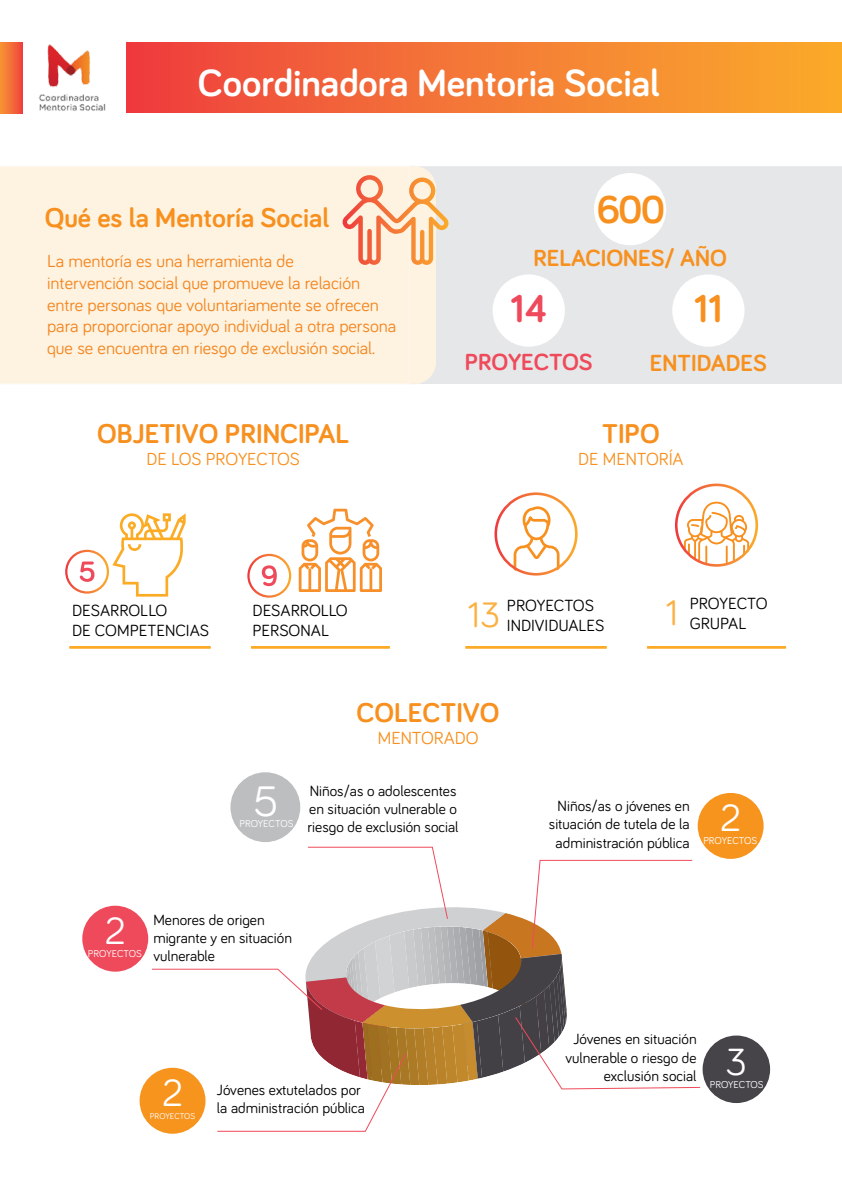
<style>
.page{position:relative;width:842px;height:1191px;background:#fff}
.page>*{position:absolute;margin:0;border:0;box-sizing:border-box;transform-origin:0 0}
.t1{font:44px "Bariol";color:#fff}
.t2{font:700 40px "Bariol";color:#f7901e}
.t3{font:700 40px "Bariol";color:#ef4a5b}
.t4{font:39.1px "Bariol";color:#fff}
.t5{font:700 39px "Bariol";color:#fff}
.t6{font:700 28px "Bariol";color:#f7901e}
.t7{font:700 24px "Bariol";color:#f7901e}
.t8{font:700 24px "Bariol";color:#ef4a5b}
.t9{font:18px/21.6px "Bariol";color:#f38620}
.t10{font:18px "Bariol";color:#f7901e}
.t11{font:16.7px/20px "Bariol";color:#010101}
.t12{font:15.2px/18.3px "Bariol";color:#010101}
.t13{font:10.3px "Bariol";color:#fff}
.t14{font:8.6px "Bariol";color:#fff}
</style>
<div class="page">
<div style="left:449px;top:166px;width:393px;height:218px;background:#e6e7e8"></div>
<div style="left:594px;top:173px;width:72px;height:72px;background:#fff;border-radius:50%"></div>
<div style="left:493px;top:274px;width:72px;height:73px;background:#fff;border-radius:50%"></div>
<div style="left:672px;top:274px;width:72px;height:73px;background:#fff;border-radius:50%"></div>
<div style="left:127px;top:42px;width:715px;height:71px;background:linear-gradient(to right,#ee403f,#faae2c)"></div>
<img style="left:38px;top:44px;width:68px;height:67px">
<svg style="left:0;top:42px;width:23px;height:71px"></svg>
<hr style="left:251px;top:646px;width:139px;height:3px;background:#fbab28">
<hr style="left:69px;top:646px;width:142px;height:3px;background:#fbab28">
<svg style="left:112px;top:513px;width:74px;height:83px"></svg>
<svg style="left:80px;top:561px;width:14px;height:21px"></svg>
<div style="left:65px;top:550px;width:44px;height:43px;border:2px solid #fff;border-radius:50%"></div>
<svg style="left:299px;top:509px;width:83px;height:83px"></svg>
<div style="left:0;top:166px;width:342px;height:218px;background:#fef3e1"></div>
<svg style="left:262px;top:565px;width:15px;height:21px"></svg>
<div style="left:247px;top:554px;width:44px;height:43px;border:2px solid #fff;border-radius:50%"></div>
<hr style="left:465px;top:646px;width:142px;height:3px;background:#fbab28">
<svg style="left:514px;top:506px;width:45px;height:70px"></svg>
<div style="left:494px;top:492px;width:84px;height:83px;border:3px solid #fff;border-radius:50%"></div>
<hr style="left:647px;top:646px;width:139px;height:3px;background:#fbab28">
<svg style="left:684px;top:501px;width:65px;height:63px"></svg>
<div style="left:675px;top:483px;width:83px;height:84px;border:3px solid #fff;border-radius:50%"></div>
<div style="left:230px;top:772px;width:70px;height:70px;background:#bcbec0;border-radius:50%"></div>
<div style="left:703px;top:1035px;width:67px;height:68px;background:#464349;border-radius:50%"></div>
<div style="left:698px;top:793px;width:66px;height:66px;background:#f7941e;border-radius:50%"></div>
<div style="left:140px;top:1067px;width:66px;height:66px;background:#f7941e;border-radius:50%"></div>
<div style="left:82px;top:905px;width:66px;height:66px;background:#ef4a5b;border-radius:50%"></div>
<svg style="left:151px;top:846px;width:550px;height:285px"></svg>
<svg style="left:342px;top:166px;width:107px;height:218px"></svg>
<h3 class="t5" style="left:198px;top:56px;width:463px">Coordinadora Mentoria Social</h3>
<h3 class="t6" style="left:45px;top:198px;width:286px">Qué es la Mentoría Social</h3>
<p class="t9" style="left:47px;top:250px;width:351px">La mentoría es una herramienta de<br>intervención social que promueve la relación entre personas que voluntariamente se ofrecen para proporcionar apoyo individual a otra persona que se encuentra en riesgo de exclusión social.</p>
<h3 class="t6" style="left:97px;top:415px;width:254px">OBJETIVO PRINCIPAL</h3>
<p class="t10" style="left:146px;top:447px;width:155px">DE LOS PROYECTOS</p>
<p class="t11" style="left:72px;top:599px;width:139px">DESARROLLO<br>DE COMPETENCIAS</p>
<p class="t11" style="left:253px;top:599px;width:97px">DESARROLLO<br>PERSONAL</p>
<h2 class="t2" style="left:597px;top:182px;width:70px">600</h2>
<h3 class="t7" style="left:533px;top:241px;width:195px">RELACIONES/ AÑO</h3>
<h2 class="t3" style="left:510px;top:281px;width:38px">14</h2>
<h2 class="t2" style="left:694px;top:281px;width:30px">11</h2>
<h3 class="t8" style="left:465px;top:346px;width:129px">PROYECTOS</h3>
<h3 class="t7" style="left:650px;top:346px;width:118px">ENTIDADES</h3>
<h3 class="t6" style="left:602px;top:414px;width:59px">TIPO</h3>
<p class="t10" style="left:578px;top:447px;width:107px">DE MENTORÍA</p>
<p class="t11" style="left:468px;top:595px;width:138px;text-indent:39px">PROYECTOS<br><sup>13</sup> INDIVIDUALES</p>
<p class="t11" style="left:665px;top:593px;width:104px;text-indent:24px">PROYECTO<br><sup>1</sup> GRUPAL</p>
<h3 class="t6" style="left:357px;top:693px;width:145px">COLECTIVO</h3>
<p class="t10" style="left:378px;top:725px;width:102px">MENTORADO</p>
<h1 class="t1" style="left:254px;top:771px;width:26px">5</h1>
<p class="t13" style="left:239px;top:816px;width:55px">PROYECTOS</p>
<p class="t12" style="left:308px;top:781px;width:153px">Niños/as o adolescentes en situación vulnerable o riesgo de exclusión social</p>
<h3 class="t4" style="left:105px;top:903px;width:22px">2</h3>
<p class="t13" style="left:88px;top:946px;width:55px">PROYECTOS</p>
<p class="t12" style="left:153px;top:909px;width:140px">Menores de origen migrante y en situación vulnerable</p>
<h3 class="t4" style="left:162px;top:1065px;width:22px">2</h3>
<p class="t14" style="left:150px;top:1110px;width:47px">PROYECTOS</p>
<p class="t12" style="left:217px;top:1080px;width:150px">Jóvenes extutelados por la administración pública</p>
<p class="t12" style="left:549px;top:796px;width:142px;text-align:center">Niños/as o jóvenes en situación de tutela de la administración pública</p>
<h3 class="t4" style="left:720px;top:791px;width:22px">2</h3>
<p class="t13" style="left:703px;top:833px;width:55px">PROYECTOS</p>
<p class="t12" style="left:566px;top:1029px;width:133px;text-align:right">Jóvenes en situación vulnerable o riesgo de exclusión social</p>
<h3 class="t4" style="left:726px;top:1034px;width:23px">3</h3>
<p class="t13" style="left:710px;top:1077px;width:55px">PROYECTOS</p>
</div>
